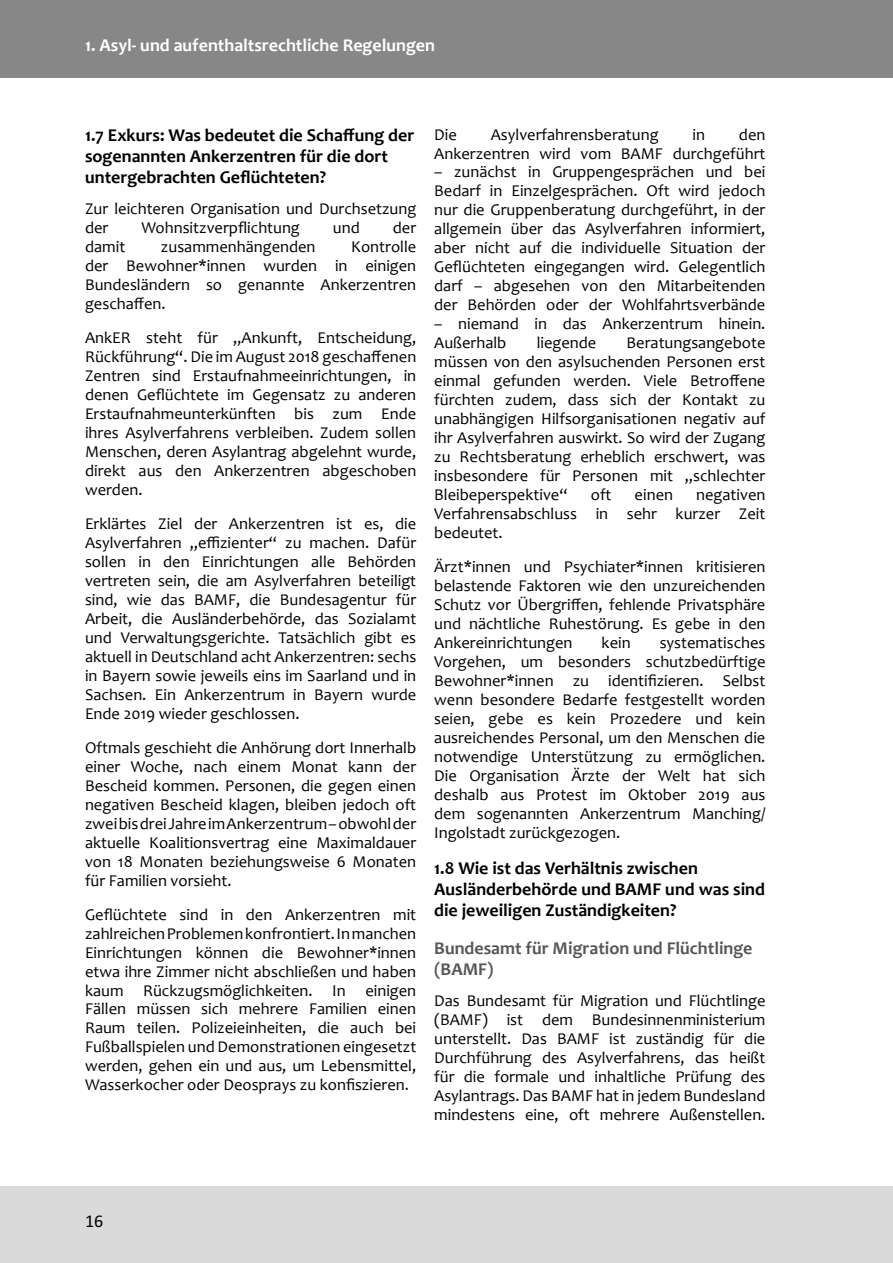
<style>
.page{position:relative;width:893px;height:1263px;background:#fff}
.page>*{position:absolute;margin:0;border:0;box-sizing:border-box;transform-origin:0 0}
.Heading_2{font:700 18px/21px "Candara";color:#000}
.Heading_3{font:700 18px/21px "Candara";color:#575756}
.t1{font:700 18px "Candara";color:#fff}
.t2{font:18px "Calibri";color:#000}
.Fließtext{font:16.5px/18.9px "Candara";color:#000;text-align:justify}
.s1{font-family:"Candara 2"}
</style>
<div class="page">
<div style="left:0;top:1186px;width:893px;height:77px;background:#dadada"></div>
<div style="left:0;top:0;width:893px;height:78px;background:#878787"></div>
<p class="t1" style="left:85px;top:34px;width:352px">1. Asyl- und aufenthaltsrechtliche Regelungen</p>
<h2 class="Heading_2" style="left:85px;top:124px;width:331px">1.7 Exkurs: Was bedeutet die Schaffung der sogenannten Ankerzentren für die dort untergebrachten Geflüchteten?</h2>
<p class="Fließtext" style="left:85px;top:199px;width:333px">Zur leichteren Organisation und Durchsetzung der</p>
<p class="Fließtext" style="left:141px;top:218px;width:160px">Wohnsitzverpflichtung</p>
<p class="Fließtext" style="left:333px;top:218px;width:28px">und</p>
<p class="Fließtext" style="left:393px;top:218px;width:25px">der</p>
<p class="Fließtext" style="left:85px;top:237px;width:333px;text-indent:266px">Kontrolle der Bewohner*innen wurden in einigen Bundesländern so genannte Ankerzentren geschaffen.</p>
<p class="Fließtext" style="left:85px;top:328px;width:333px">AnkER steht für „Ankunft, Entscheidung, Rückführung“. Die im August 2018 geschaffenen Zentren sind Erstaufnahmeeinrichtungen, in denen Geflüchtete im Gegensatz zu anderen <span class="s1">Erstaufnahmeunterkünften bis zum Ende </span>ihres Asylverfahrens verbleiben. Zudem sollen Menschen, deren Asylantrag abgelehnt wurde, direkt aus den Ankerzentren abgeschoben <span class="s1">werden.</span></p>
<p class="Fließtext" style="left:85px;top:514px;width:333px">Erklärtes Ziel der Ankerzentren ist es, die Asylverfahren „effizienter“ zu machen. Dafür sollen in den Einrichtungen alle Behörden vertreten sein, die am Asylverfahren beteiligt sind, wie das BAMF, die Bundesagentur für Arbeit, die Ausländerbehörde, das Sozialamt und Verwaltungsgerichte. Tatsächlich gibt es aktuell in Deutschland acht Ankerzentren: sechs in Bayern sowie jeweils eins im Saarland und in Sachsen. Ein Ankerzentrum in Bayern wurde Ende 2019 wieder geschlossen.</p>
<p class="Fließtext" style="left:85px;top:738px;width:333px">Oftmals geschieht die Anhörung dort Innerhalb einer Woche, nach einem Monat kann der Bescheid kommen. Personen, die gegen einen negativen Bescheid klagen, bleiben jedoch oft zwei bis drei Jahre im Ankerzentrum – obwohl der aktuelle Koalitionsvertrag eine Maximaldauer von 18 Monaten beziehungsweise 6 Monaten für Familien vorsieht.</p>
<p class="Fließtext" style="left:85px;top:905px;width:333px">Geflüchtete sind in den Ankerzentren mit zahlreichen Problemen konfrontiert. In manchen Einrichtungen können die Bewohner*innen etwa ihre Zimmer nicht abschließen und haben kaum Rückzugsmöglichkeiten. In einigen Fällen müssen sich mehrere Familien einen Raum teilen. Polizeieinheiten, die auch bei Fußballspielen und Demonstrationen eingesetzt werden, gehen ein und aus, um Lebensmittel, Wasserkocher oder Deosprays zu konfiszieren.</p>
<p class="Fließtext" style="left:85px;top:237px;width:42px">damit</p>
<p class="Fließtext" style="left:161px;top:237px;width:156px">zusammenhängenden</p>
<p class="Fließtext" style="left:434px;top:125px;width:24px">Die</p>
<p class="Fließtext" style="left:491px;top:125px;width:169px">Asylverfahrensberatung</p>
<p class="Fließtext" style="left:692px;top:125px;width:14px">in</p>
<p class="Fließtext" style="left:434px;top:124px;width:333px;text-align:right">den<br>Ankerzentren wird vom BAMF durchgeführt</p>
<p class="Fließtext" style="left:434px;top:163px;width:333px">– zunächst in Gruppengesprächen und bei Bedarf in Einzelgesprächen. Oft wird jedoch nur die Gruppenberatung durchgeführt, in der allgemein über das Asylverfahren informiert, aber nicht auf die individuelle Situation der Geflüchteten eingegangen wird. Gelegentlich darf – abgesehen von den Mitarbeitenden der Behörden oder der Wohlfahrtsverbände</p>
<p class="Fließtext" style="left:434px;top:314px;width:333px">– niemand in das Ankerzentrum hinein.<br>Außerhalb</p>
<p class="Fließtext" style="left:434px;top:333px;width:333px;text-indent:192px">Beratungsangebote müssen von den asylsuchenden Personen erst einmal gefunden werden. Viele Betroffene fürchten zudem, dass sich der Kontakt zu unabhängigen Hilfsorganisationen negativ auf ihr Asylverfahren auswirkt. So wird der Zugang zu Rechtsberatung erheblich erschwert, was insbesondere für Personen mit „schlechter Bleibeperspektive“</p>
<p class="Fließtext" style="left:537px;top:333px;width:61px">liegende</p>
<p class="Fließtext" style="left:591px;top:485px;width:22px">oft</p>
<p class="Fließtext" style="left:635px;top:485px;width:40px">einen</p>
<p class="Fließtext" style="left:434px;top:485px;width:333px;text-indent:262px">negativen Verfahrensabschluss in sehr kurzer Zeit <span class="s1">bedeutet.</span></p>
<p class="Fließtext" style="left:434px;top:557px;width:333px">Ärzt*innen und Psychiater*innen kritisieren belastende Faktoren wie den unzureichenden Schutz vor Übergriffen, fehlende Privatsphäre und nächtliche Ruhestörung. Es gebe in den Ankereinrichtungen</p>
<p class="Fließtext" style="left:434px;top:633px;width:333px;text-indent:225px">systematisches Vorgehen, um besonders schutzbedürftige Bewohner*innen zu identifizieren. Selbst <span class="s1">wenn besondere Bedarfe festgestellt worden </span>seien, gebe es kein Prozedere und kein ausreichendes Personal, um den Menschen die notwendige Unterstützung zu ermöglichen.<br>Die Organisation Ärzte der Welt hat sich deshalb aus Protest im Oktober 2019 aus dem sogenannten Ankerzentrum Manching/ Ingolstadt zurückgezogen.</p>
<h2 class="Heading_2" style="left:434px;top:857px;width:332px">1.8 Wie ist das Verhältnis zwischen<br>Ausländerbehörde und BAMF und was sind die jeweiligen Zuständigkeiten?</h2>
<h3 class="Heading_3" style="left:434px;top:937px;width:320px">Bundesamt für Migration und Flüchtlinge (BAMF)</h3>
<p class="Fließtext" style="left:434px;top:991px;width:333px">Das Bundesamt für Migration und Flüchtlinge (BAMF) ist dem Bundesinnenministerium unterstellt. Das BAMF ist zuständig für die Durchführung des Asylverfahrens, das heißt für die formale und inhaltliche Prüfung des Asylantrags. Das BAMF hat in jedem Bundesland mindestens eine, oft mehrere Außenstellen.</p>
<p class="Fließtext" style="left:602px;top:633px;width:31px">kein</p>
<p class="t2" style="left:85px;top:1208px;width:20px">16</p>
</div>
